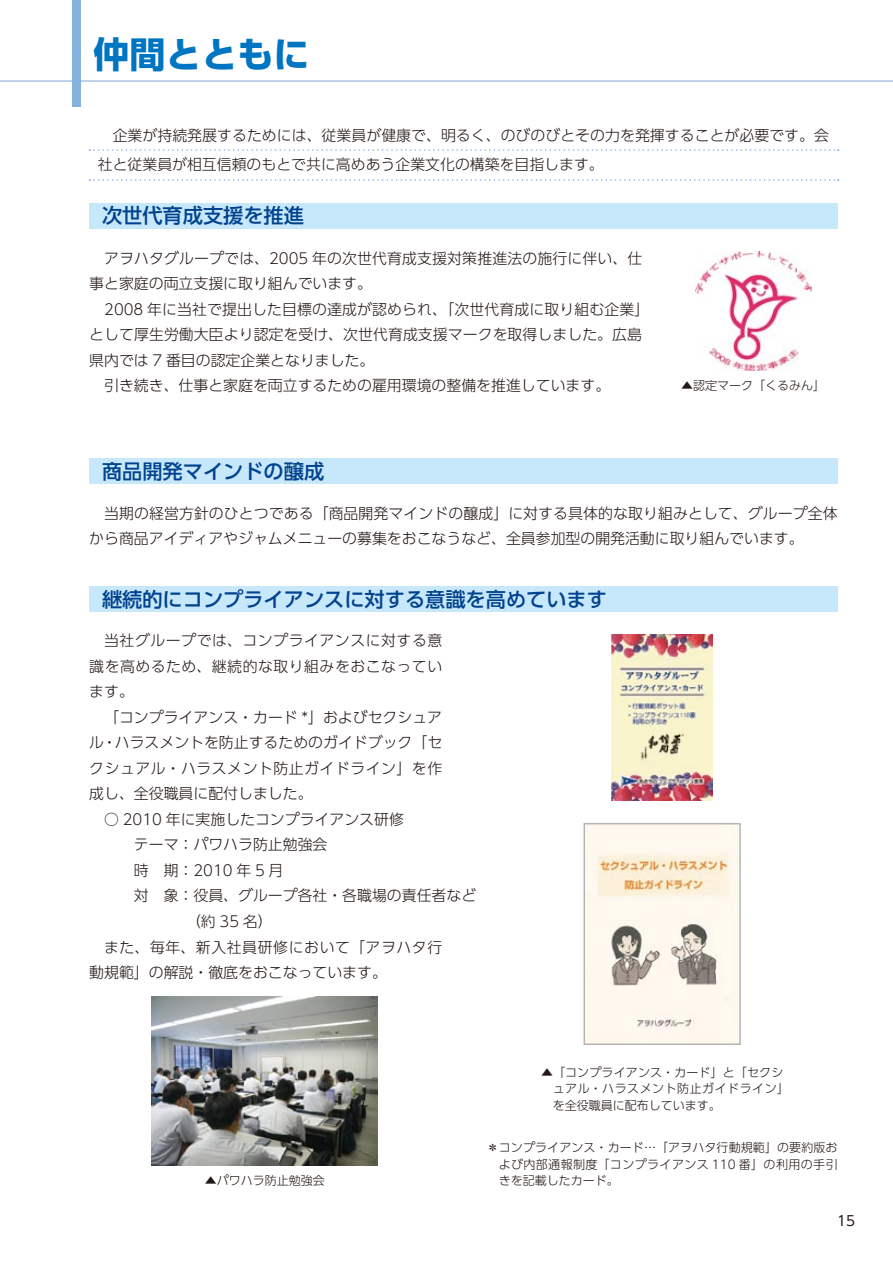
<style>
.page{position:relative;width:893px;height:1263px;background:#fff}
.page>*{position:absolute;margin:0;border:0;box-sizing:border-box;transform-origin:0 0}
.t1{font:700 36px "UD Shin Go Pro";color:#0075c2}
.t2{font:500 20.25px "UD Shin Go Pro";color:#00428e}
.t3{font:300 14.85px/25.5px "UD Shin Go Pro";letter-spacing:.005em;color:#231815}
.t4{font:300 14.85px "UD Shin Go Pro";letter-spacing:.04em;color:#231815}
.t5{font:13.8px "UD Shin Go Pro";color:#231815}
.t6{font:300 12px/16.5px "UD Shin Go Pro";letter-spacing:.01em;color:#231815}
</style>
<div class="page">
<div style="left:89px;top:203px;width:749px;height:26px;background:#c7e8fa"></div>
<svg style="left:89px;top:149px;width:750px;height:2px"></svg>
<svg style="left:89px;top:179px;width:750px;height:2px"></svg>
<div style="left:89px;top:458px;width:749px;height:26px;background:#c7e8fa"></div>
<img style="left:695px;top:252px;width:116px;height:119px">
<div style="left:89px;top:586px;width:749px;height:26px;background:#c7e8fa"></div>
<img style="left:587px;top:826px;width:151px;height:216px">
<div style="left:584px;top:823px;width:157px;height:222px;border:2px solid #b5b5b6"></div>
<img style="left:612px;top:634px;width:100px;height:166px">
<img style="left:152px;top:996px;width:226px;height:170px">
<hr style="left:0;top:80px;width:893px;height:2px;background:#88abda">
<div style="left:72px;top:0;width:9px;height:106px;background:#86b2e0"></div>
<h1 class="t1" style="left:94px;top:25px;width:217px">仲間とともに</h1>
<p class="t3" style="left:98px;top:120px;width:733px;line-height:29.7px;text-indent:15px">企業が持続発展するためには、従業員が健康で、明るく、のびのびとその力を発揮することが必要です。会社と従業員が相互信頼のもとで共に高めあう企業文化の構築を目指します。</p>
<h2 class="t2" style="left:102px;top:199px;width:203px">次世代育成支援を推進</h2>
<p class="t3" style="left:89px;top:245px;width:554px;text-indent:15px">アヲハタグループでは、2005 年の次世代育成支援対策推進法の施行に伴い、仕事と家庭の両立支援に取り組んでいます。</p>
<p class="t3" style="left:104px;top:296px;width:547px">2008 年に当社で提出した目標の達成が認められ、「次世代育成に取り組む企業」</p>
<p class="t3" style="left:89px;top:321px;width:554px">として厚生労働大臣より認定を受け、次世代育成支援マークを取得しました。広島</p>
<p class="t3" style="left:89px;top:347px;width:287px">県内では 7 番目の認定企業となりました。</p>
<p class="t3" style="left:104px;top:372px;width:507px">引き続き、仕事と家庭を両立するための雇用環境の整備を推進しています。</p>
<p class="t6" style="left:681px;top:377px;width:146px">▲認定マーク「くるみん」</p>
<h2 class="t2" style="left:102px;top:454px;width:224px">商品開発マインドの醸成</h2>
<p class="t3" style="left:89px;top:500px;width:750px;text-indent:15px">当期の経営方針のひとつである「商品開発マインドの醸成」に対する具体的な取り組みとして、グループ全体から商品アイディアやジャムメニューの募集をおこなうなど、全員参加型の開発活動に取り組んでいます。</p>
<h2 class="t2" style="left:102px;top:582px;width:506px">継続的にコンプライアンスに対する意識を高めています</h2>
<p class="t3" style="left:89px;top:627px;width:354px;text-align:justify;text-indent:15px">当社グループでは、コンプライアンスに対する意識を高めるため、継続的な取り組みをおこなっています。</p>
<p class="t3" style="left:89px;top:704px;width:354px;text-align:justify;text-indent:15px">「コンプライアンス・カード *」およびセクシュアル・ハラスメントを防止するためのガイドブック「セクシュアル・ハラスメント防止ガイドライン」を作成し、全役職員に配付しました。</p>
<p class="t3" style="left:104px;top:806px;width:301px">○ 2010 年に実施したコンプライアンス研修</p>
<p class="t3" style="left:134px;top:831px;width:195px">テーマ：パワハラ防止勉強会</p>
<p class="t3" style="left:134px;top:857px;width:151px">時　期：2010 年 5 月</p>
<p class="t3" style="left:134px;top:882px;width:344px">対　象：役員、グループ各社・各職場の責任者など</p>
<p class="t3" style="left:134px;top:908px;width:140px">　　　　（約 35 名）</p>
<p class="t4" style="left:104px;top:935px;width:340px">また、毎年、新入社員研修において「アヲハタ行</p>
<p class="t3" style="left:89px;top:959px;width:299px">動規範」の解説・徹底をおこなっています。</p>
<p class="t6" style="left:205px;top:1172px;width:122px">▲パワハラ防止勉強会</p>
<p class="t6" style="left:553px;top:1063px;width:238px;text-indent:-12px">▲「コンプライアンス・カード」と「セクシュアル・ハラスメント防止ガイドライン」を全役職員に配布しています。</p>
<p class="t6" style="left:499px;top:1139px;width:340px;text-align:justify;text-indent:-12px">＊コンプライアンス・カード…「アヲハタ行動規範」の要約版および内部通報制度「コンプライアンス 110 番」の利用の手引きを記載したカード。</p>
<p class="t5" style="left:837px;top:1209px;width:20px">15</p>
</div>
